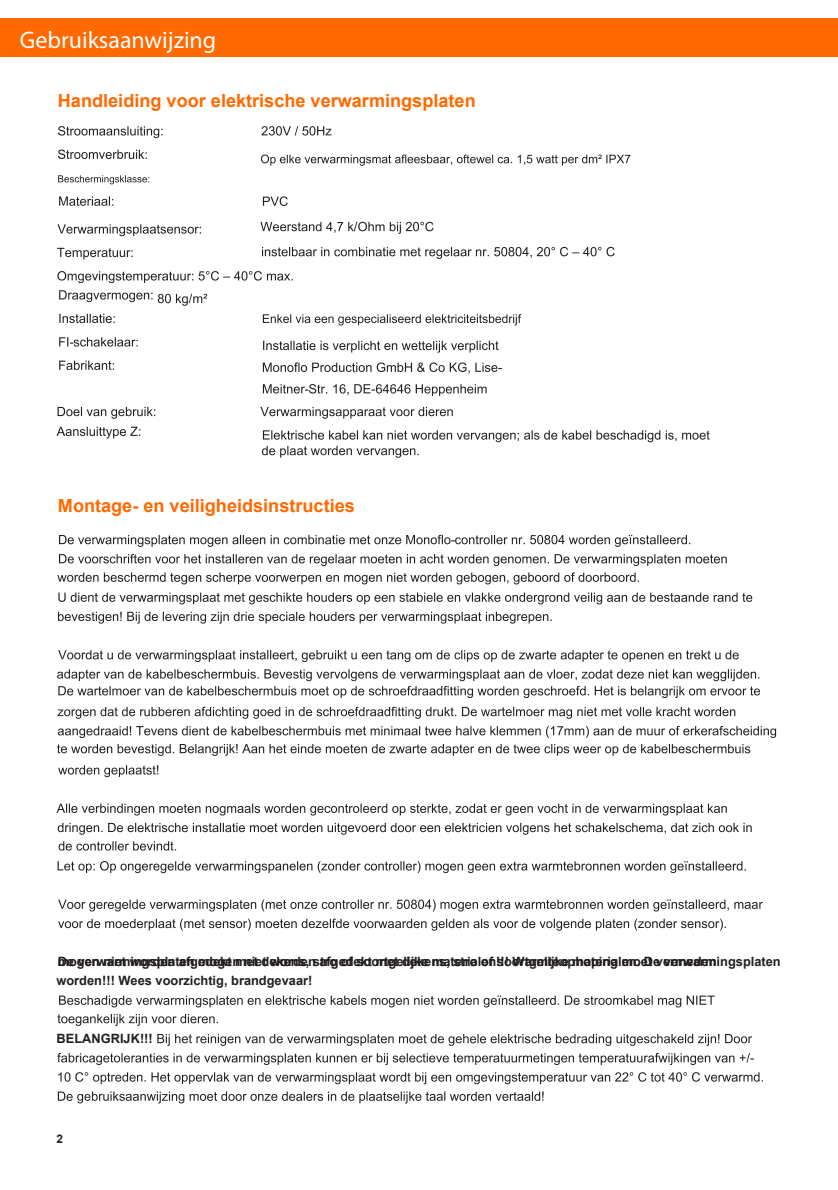
<style>
.page{position:relative;width:838px;height:1190px;background:#fff}
.page>*{position:absolute;margin:0;border:0;box-sizing:border-box;transform-origin:0 0}
.t1{font:24px "Myriad Pro";color:#fff}
.t2{font:700 18.2px "Arial";color:#ff6900}
.t3{font:700 12.8px/19.2px "Arial";letter-spacing:-.27em;color:#231f20}
.t4{font:700 12.8px "Arial";color:#231f20}
.t5{font:700 11.8px "Arial";color:#231f20}
</style>
<div class="page">
<svg style="left:262px;top:430px;width:448px;height:28px"></svg>
<svg style="left:58px;top:150px;width:89px;height:9px"></svg>
<svg style="left:59px;top:996px;width:656px;height:11px"></svg>
<svg style="left:57px;top:1014px;width:161px;height:12px"></svg>
<svg style="left:263px;top:341px;width:236px;height:12px"></svg>
<svg style="left:58px;top:407px;width:97px;height:12px"></svg>
<svg style="left:58px;top:899px;width:705px;height:13px"></svg>
<svg style="left:58px;top:919px;width:668px;height:12px"></svg>
<svg style="left:59px;top:337px;width:79px;height:10px"></svg>
<svg style="left:59px;top:290px;width:148px;height:16px"></svg>
<svg style="left:57px;top:804px;width:670px;height:12px"></svg>
<svg style="left:58px;top:823px;width:694px;height:12px"></svg>
<svg style="left:59px;top:841px;width:117px;height:10px"></svg>
<svg style="left:261px;top:155px;width:369px;height:11px"></svg>
<svg style="left:262px;top:247px;width:353px;height:12px"></svg>
<svg style="left:58px;top:593px;width:694px;height:11px"></svg>
<svg style="left:58px;top:612px;width:494px;height:12px"></svg>
<svg style="left:59px;top:535px;width:631px;height:12px"></svg>
<svg style="left:58px;top:175px;width:91px;height:9px"></svg>
<svg style="left:263px;top:196px;width:25px;height:10px"></svg>
<svg style="left:263px;top:314px;width:258px;height:11px"></svg>
<svg style="left:59px;top:361px;width:55px;height:9px"></svg>
<svg style="left:58px;top:861px;width:688px;height:12px"></svg>
<svg style="left:157px;top:1034px;width:595px;height:12px"></svg>
<svg style="left:57px;top:1053px;width:697px;height:12px"></svg>
<svg style="left:58px;top:1072px;width:705px;height:12px"></svg>
<svg style="left:58px;top:1092px;width:486px;height:11px"></svg>
<svg style="left:58px;top:126px;width:105px;height:12px"></svg>
<svg style="left:263px;top:363px;width:239px;height:11px"></svg>
<svg style="left:263px;top:384px;width:224px;height:12px"></svg>
<svg style="left:260px;top:407px;width:193px;height:12px"></svg>
<svg style="left:59px;top:196px;width:54px;height:10px"></svg>
<svg style="left:57px;top:224px;width:144px;height:12px"></svg>
<svg style="left:57px;top:248px;width:76px;height:12px"></svg>
<svg style="left:57px;top:271px;width:236px;height:12px"></svg>
<svg style="left:59px;top:314px;width:56px;height:9px"></svg>
<svg style="left:57px;top:427px;width:83px;height:12px"></svg>
<svg style="left:58px;top:650px;width:681px;height:12px"></svg>
<svg style="left:57px;top:669px;width:703px;height:29px"></svg>
<svg style="left:58px;top:707px;width:677px;height:12px"></svg>
<svg style="left:58px;top:726px;width:718px;height:12px"></svg>
<svg style="left:57px;top:744px;width:693px;height:12px"></svg>
<svg style="left:58px;top:765px;width:100px;height:12px"></svg>
<svg style="left:262px;top:126px;width:69px;height:10px"></svg>
<svg style="left:261px;top:222px;width:173px;height:12px"></svg>
<svg style="left:59px;top:554px;width:668px;height:12px"></svg>
<svg style="left:57px;top:572px;width:582px;height:12px"></svg>
<div style="left:0;top:18px;width:838px;height:39px;background:#ff6900"></div>
<h1 class="t1" style="left:20px;top:26px;width:198px">Gebruiksaanwijzing</h1>
<h2 class="t2" style="left:58px;top:88px;width:419px">Handleiding voor elektrische verwarmingsplaten</h2>
<h2 class="t2" style="left:58px;top:492px;width:298px">Montage- en veiligheidsinstructies</h2>
<p class="t3" style="left:56px;top:952px;width:726px">mD eo gv e nr wnai remt wi nogrsdpel na t ae fng emdoegket nmneite dt ewkoerndse,ns at rfog eodf eskot omr tegtedl i ej kkee nmsa, tsetrri oa l eo nf !s! o! oWr at gr me l itjekoepmh oa pt ei nr i ga l me no. eDt ev ev remr we adremn i n g s p l a t e n worden!!! Wees voorzichtig, brandgevaar!</p>
<p class="t4" style="left:57px;top:1030px;width:98px">BELANGRIJK!!!</p>
<p class="t5" style="left:57px;top:1130px;width:8px">2</p>
</div>
